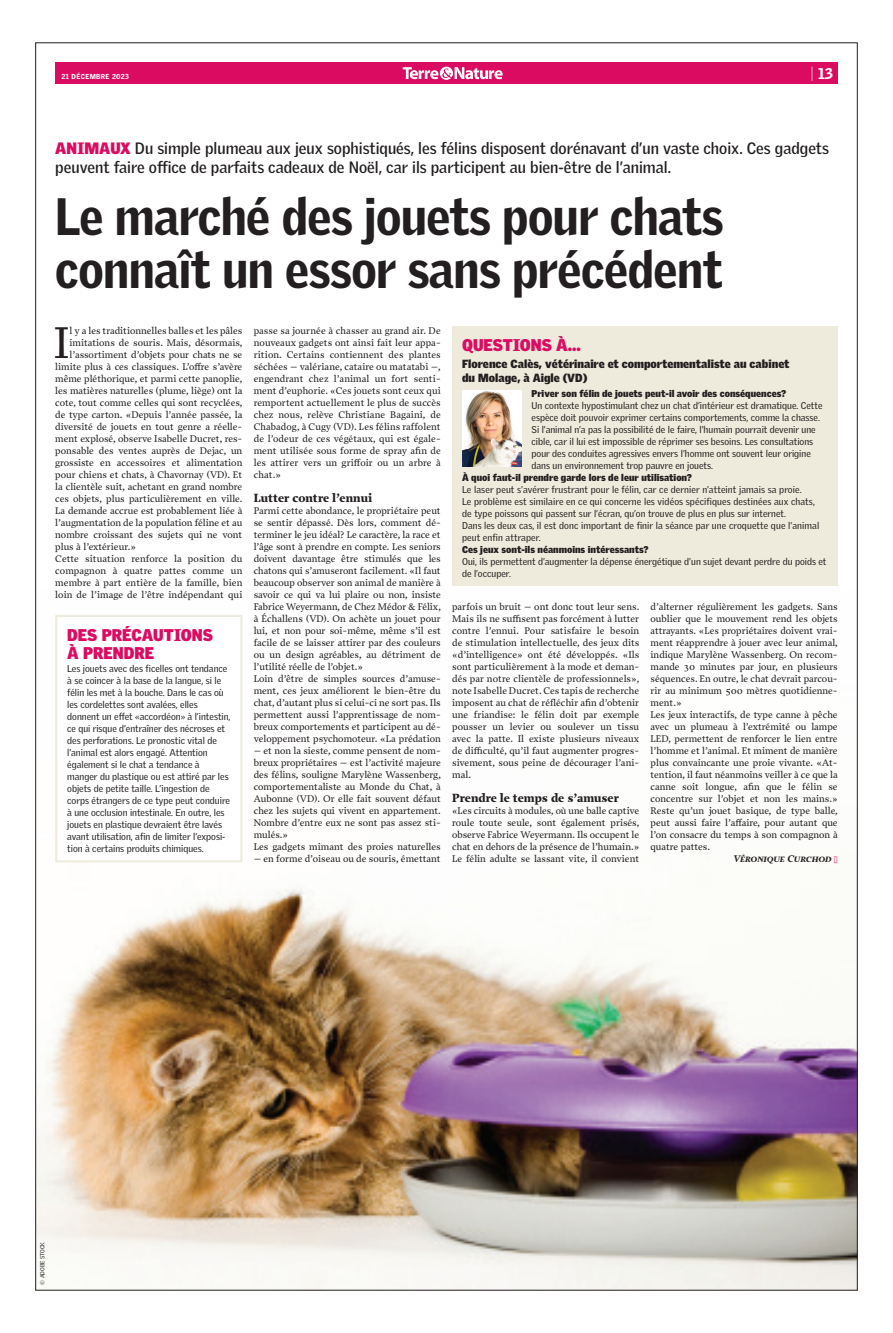
<style>
.page{position:relative;width:893px;height:1333px;background:#fff}
.page>*{position:absolute;margin:0;border:0;box-sizing:border-box;transform-origin:0 0}
.t1{font:900 51px/53px "Griffith Gothic";letter-spacing:-.01em;color:#231f20;scale:.94 1}
.t2{font:44.9px "Prensa";color:#231f20}
.t3{font:900 16.5px/17px "Griffith Gothic";color:#dc0b62}
.t4{font:700 16px/18.5px "Griffith Gothic";color:#231f20}
.t5{font:900 15px "Griffith Gothic";color:#fff}
.t6{font:900 12px "Prensa";color:#231f20}
.t7{font:900 11.5px/14px "Griffith Gothic";color:#231f20}
.t8{font:9.8px/12px "Prensa";color:#231f20}
.t9{font:9.8px/12px "Prensa";color:#231f20;text-align:justify;scale:.95 1}
.t10{font:9.8px "Prensa Bold Italic SC";color:#231f20}
.t11{font:9.6px/12px "Griffith Gothic";color:#231f20}
.t12{font:900 9.6px "Griffith Gothic";color:#231f20}
.t13{font:900 7px "Griffith Gothic";letter-spacing:.05em;color:#fff}
.t14{font:5.8px "Griffith Gothic";color:#231f20}
.s1{font-weight:100}
.s2{font-weight:900;color:#dc0b62}
.s3{color:#dc0b62}
</style>
<div class="page">
<div style="left:55px;top:62px;width:783px;height:22px;background:#dc0b62"></div>
<svg style="left:403px;top:67px;width:100px;height:13px"></svg>
<img style="left:37px;top:615px;width:818px;height:673px">
<div style="left:56px;top:616px;width:185px;height:245px;background:#fff"></div>
<div style="left:55px;top:615px;width:187px;height:247px;border:2px solid #eeebdc"></div>
<div style="left:452px;top:326px;width:386px;height:260px;background:#eeebdc"></div>
<img style="left:462px;top:390px;width:60px;height:77px">
<p class="t13" style="left:62px;top:72px;width:69px">21 DÉCEMBRE 2023</p>
<h3 class="t5" style="left:810px;top:64px;width:24px"><span class="s1">|</span> 13</h3>
<h3 class="t4" style="left:55px;top:139px;width:775px"><span class="s2">ANIMAUX</span> Du simple plumeau aux jeux sophistiqués, les félins disposent dorénavant d’un vaste choix. Ces gadgets peuvent faire office de parfaits cadeaux de Noël, car ils participent au bien-être de l’animal.</h3>
<h1 class="t1" style="left:55px;top:190px;width:712px">Le marché des jouets pour chats connaît un essor sans précédent</h1>
<h2 class="t2" style="left:54px;top:316px;width:17px">I</h2>
<p class="t8" style="left:70px;top:325px;width:174px">l y a les traditionnelles balles et les pâles</p>
<p class="t8" style="left:254px;top:325px;width:189px;text-align:justify">passe sa journée à chasser au grand air. De nouveaux gadgets ont ainsi fait leur appa&shy;rition. Certains contiennent des plantes séchées – valériane, cataire ou matatabi –, engendrant chez l’animal un fort senti&shy;ment d’euphorie. «Ces jouets sont ceux qui remportent actuellement le plus de succès chez nous, relève Christiane Bagaini, de Chabadog, à Cugy (VD). Les félins raffolent de l’odeur de ces végétaux, qui est égale&shy;ment utilisée sous forme de spray afin de les attirer vers un griffoir ou un arbre à chat.»</p>
<p class="t6" style="left:254px;top:491px;width:120px">Lutter contre l’ennui</p>
<p class="t8" style="left:254px;top:505px;width:189px">Parmi cette abondance, le propriétaire peut se sentir dépassé. Dès lors, comment dé&shy;terminer le jeu idéal? Le caractère, la race et l’âge sont à prendre en compte. Les seniors doivent davantage être stimulés que les chatons qui s’amuseront facilement. «Il faut beaucoup observer son animal de manière à savoir ce qui va lui plaire ou non, insiste Fabrice Weyermann, de Chez Médor &amp; Félix, à Échallens (VD). On achète un jouet pour lui, et non pour soi-même, même s’il est facile de se laisser attirer par des couleurs ou un design agréables, au détriment de l’utilité réelle de l’objet.»<br>Loin d’être de simples sources d’amuse&shy;ment, ces jeux améliorent le bien-être du chat, d’autant plus si celui-ci ne sort pas. Ils permettent aussi l’apprentissage de nom&shy;breux comportements et participent au dé&shy;veloppement psychomoteur. «La prédation</p>
<p class="t8" style="left:254px;top:745px;width:189px">– et non la sieste, comme pensent de nom&shy;breux propriétaires – est l’activité majeure des félins, souligne Marylène Wassenberg, comportementaliste au Monde du Chat, à Aubonne (VD). Or elle fait souvent défaut chez les sujets qui vivent en appartement.<br>Nombre d’entre eux ne sont pas assez sti&shy;mulés.»<br>Les gadgets mimant des proies naturelles</p>
<p class="t8" style="left:254px;top:853px;width:189px">– en forme d’oiseau ou de souris, émettant</p>
<h3 class="t3" style="left:462px;top:336px;width:120px">QUESTIONS À...</h3>
<p class="t7" style="left:462px;top:356px;width:329px">Florence Calès, vétérinaire et comportementaliste au cabinet du Molage, à Aigle (VD)</p>
<p class="t12" style="left:531px;top:387px;width:256px">Priver son félin de jouets peut-il avoir des conséquences?</p>
<p class="t11" style="left:531px;top:399px;width:292px">Un contexte hypostimulant chez un chat d’intérieur est dramatique. Cette espèce doit pouvoir exprimer certains comportements, comme la chasse.<br>Si l’animal n’a pas la possibilité de le faire, l’humain pourrait devenir une cible, car il lui est impossible de réprimer ses besoins. Les consultations pour des conduites agressives envers l’homme ont souvent leur origine dans un environnement trop pauvre en jouets.</p>
<p class="t12" style="left:462px;top:471px;width:231px">À quoi faut-il prendre garde lors de leur utilisation?</p>
<p class="t11" style="left:462px;top:483px;width:359px">Le laser peut s’avérer frustrant pour le félin, car ce dernier n’atteint jamais sa proie.<br>Le problème est similaire en ce qui concerne les vidéos spécifiques destinées aux chats, de type poissons qui passent sur l’écran, qu’on trouve de plus en plus sur internet.<br>Dans les deux cas, il est donc important de finir la séance par une croquette que l’animal peut enfin attraper.</p>
<p class="t12" style="left:462px;top:543px;width:188px">Ces jeux sont-ils néanmoins intéressants?</p>
<p class="t11" style="left:462px;top:555px;width:366px">Oui, ils permettent d’augmenter la dépense énergétique d’un sujet devant perdre du poids et de l’occuper.</p>
<p class="t8" style="left:70px;top:337px;width:174px">imitations de souris. Mais, désormais,</p>
<p class="t8" style="left:70px;top:349px;width:174px">l’assortiment d’objets pour chats ne se</p>
<p class="t8" style="left:55px;top:361px;width:189px">limite plus à ces classiques. L’offre s’avère</p>
<p class="t8" style="left:55px;top:373px;width:189px">même pléthorique, et parmi cette panoplie,</p>
<p class="t8" style="left:55px;top:385px;width:189px">les matières naturelles (plume, liège) ont la</p>
<p class="t8" style="left:55px;top:397px;width:189px">cote, tout comme celles qui sont recyclées,</p>
<p class="t8" style="left:55px;top:409px;width:189px">de type carton. «Depuis l’année passée, la</p>
<p class="t8" style="left:55px;top:421px;width:189px">diversité de jouets en tout genre a réelle-</p>
<p class="t8" style="left:55px;top:433px;width:189px">ment explosé, observe Isabelle Ducret, res-</p>
<p class="t8" style="left:55px;top:445px;width:189px">ponsable des ventes auprès de Dejac, un</p>
<p class="t8" style="left:55px;top:457px;width:189px">grossiste en accessoires et alimentation</p>
<p class="t8" style="left:55px;top:469px;width:189px">pour chiens et chats, à Chavornay (VD). Et</p>
<p class="t8" style="left:55px;top:481px;width:189px">la clientèle suit, achetant en grand nombre</p>
<p class="t8" style="left:55px;top:493px;width:189px">ces objets, plus particulièrement en ville.</p>
<p class="t8" style="left:55px;top:505px;width:189px">La demande accrue est probablement liée à</p>
<p class="t8" style="left:55px;top:517px;width:189px">l’augmentation de la population féline et au</p>
<p class="t8" style="left:55px;top:529px;width:189px">nombre croissant des sujets qui ne vont</p>
<p class="t8" style="left:55px;top:541px;width:82px">plus à l’extérieur.»</p>
<p class="t8" style="left:55px;top:553px;width:189px">Cette situation renforce la position du</p>
<p class="t8" style="left:55px;top:565px;width:189px">compagnon à quatre pattes comme un</p>
<p class="t8" style="left:55px;top:577px;width:189px">membre à part entière de la famille, bien</p>
<p class="t8" style="left:55px;top:589px;width:189px">loin de l’image de l’être indépendant qui</p>
<p class="t8" style="left:452px;top:601px;width:189px;text-align:justify">parfois un bruit – ont donc tout leur sens.<br>Mais ils ne suffisent pas forcément à lutter contre l’ennui. Pour satisfaire le besoin de stimulation intellectuelle, des jeux dits «d’intelligence» ont été développés. «Ils sont particulièrement à la mode et deman&shy;dés par notre clientèle de professionnels», note Isabelle Ducret. Ces tapis de recherche imposent au chat de réfléchir afin d’obtenir une friandise: le félin doit par exemple pousser un levier ou soulever un tissu avec la patte. Il existe plusieurs niveaux de difficulté, qu’il faut augmenter progres&shy;sivement, sous peine de décourager l’ani&shy;mal.</p>
<p class="t6" style="left:452px;top:791px;width:168px">Prendre le temps de s’amuser</p>
<p class="t9" style="left:452px;top:805px;width:199px">«Les circuits à modules, où une balle captive roule toute seule, sont également prisés, observe Fabrice Weyermann. Ils occupent le chat en dehors de la présence de l’humain.» Le félin adulte se lassant vite, il convient</p>
<p class="t8" style="left:651px;top:601px;width:189px">d’alterner régulièrement les gadgets. Sans oublier que le mouvement rend les objets attrayants. «Les propriétaires doivent vrai&shy;ment réapprendre à jouer avec leur animal, indique Marylène Wassenberg. On recom&shy;mande 30 minutes par jour, en plusieurs séquences. En outre, le chat devrait parcou&shy;rir au minimum 500 mètres quotidienne&shy;ment.»<br>Les jeux interactifs, de type canne à pêche avec un plumeau à l’extrémité ou lampe LED, permettent de renforcer le lien entre l’homme et l’animal. Et miment de manière plus convaincante une proie vivante. «At&shy;tention, il faut néanmoins veiller à ce que la canne soit longue, afin que le félin se concentre sur l’objet et non les mains.» Reste qu’un jouet basique, de type balle, peut aussi faire l’affaire, pour autant que l’on consacre du temps à son compagnon à quatre pattes.</p>
<p class="t10" style="left:733px;top:853px;width:106px">Véronique Curchod <span class="s3">■</span></p>
<h3 class="t3" style="left:67px;top:627px;width:147px">DES PRÉCAUTIONS<br>À PRENDRE</h3>
<p class="t11" style="left:67px;top:662px;width:165px">Les jouets avec des ficelles ont tendance à se coincer à la base de la langue, si le félin les met à la bouche. Dans le cas où les cordelettes sont avalées, elles donnent un effet «accordéon» à l’intestin, ce qui risque d’entraîner des nécroses et des perforations. Le pronostic vital de l’animal est alors engagé. Attention également si le chat a tendance à manger du plastique ou est attiré par les objets de petite taille. L’ingestion de corps étrangers de ce type peut conduire à une occlusion intestinale. En outre, les jouets en plastique devraient être lavés avant utilisation, afin de limiter l’exposi&shy;tion à certains produits chimiques.</p>
<p class="t14" style="left:39px;top:1284px;width:44px;rotate:-90deg">© ADOBE STOCK</p>
</div>
